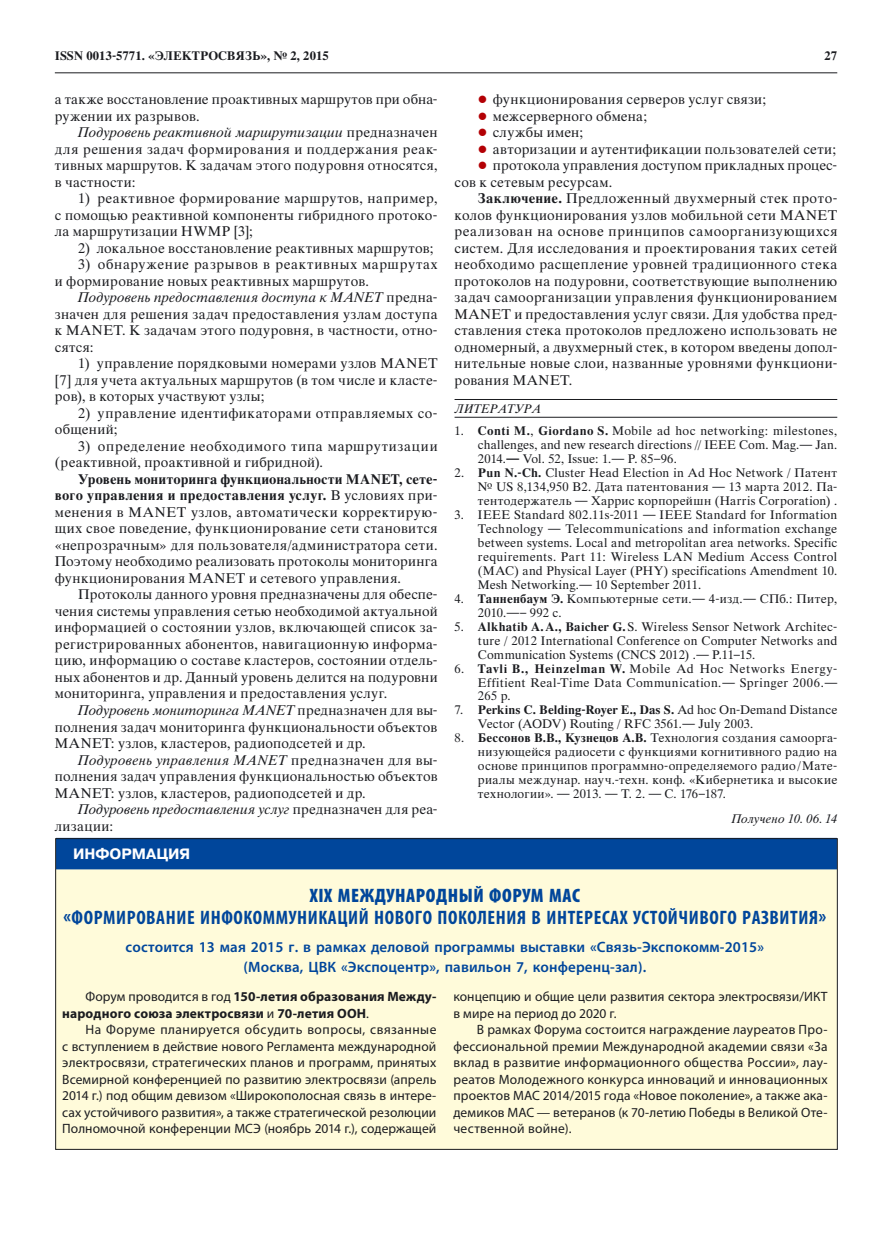
<style>
.page{position:relative;width:893px;height:1234px;background:#fff}
.page>*{position:absolute;margin:0;border:0;box-sizing:border-box;transform-origin:0 0}
.t1{font:700 condensed 19.5px "Myriad Pro";letter-spacing:.03em;color:#00469b}
.t2{font:900 condensed 19.5px "Myriad Pro";letter-spacing:.03em;color:#00469b}
.t3{font:600 15px/19.5px "Myriad Pro";letter-spacing:.01em;color:#00469b;text-align:center}
.t4{font:700 15px "Pragmatica C";color:#fff}
.t5{font:13.5px/16.5px "Thames C";letter-spacing:.03em;color:#1b1c20;text-align:justify}
.t6{font:13.5px/16.5px "Myriad Pro";letter-spacing:.005em;color:#1b1c20;text-align:justify}
.t7{font:700 13.5px/16.5px "Myriad Pro";letter-spacing:.01em;color:#1b1c20}
.t8{font:13.5px "Thames C";letter-spacing:.01em;color:#1b1c20}
.t9{font:italic 13.5px/16.5px "Thames C";letter-spacing:.005em;color:#1b1c20}
.t10{font:12px/14px "Thames C";letter-spacing:.02em;color:#1b1c20;text-align:justify}
.t11{font:700 12px "Thames C";color:#1b1c20}
.t12{font:italic 12px "Thames C";letter-spacing:.01em;color:#1b1c20}
.s1{font-style:italic}
.s2{font-weight:700}
.s3{font-style:normal}
.s4{font-weight:400}
</style>
<div class="page">
<hr style="left:55px;top:72px;width:782px;height:1px;background:#1b1c20">
<div style="left:56px;top:838px;width:781px;height:311px;background:#fffbda"></div>
<div style="left:56px;top:837px;width:781px;height:32px;background:#00469b"></div>
<hr style="left:455px;top:399px;width:382px;height:1px;background:#1b1c20">
<hr style="left:455px;top:417px;width:382px;height:1px;background:#1b1c20">
<p class="t11" style="left:55px;top:48px;width:275px">ISSN 0013-5771. «ЭЛЕКТРОСВЯЗЬ», № 2, 2015</p>
<p class="t11" style="left:824px;top:48px;width:14px">27</p>
<p class="t5" style="left:55px;top:91px;width:384px">а также восстановление проактивных маршрутов при обна&shy;ружении их разрывов.</p>
<p class="t5" style="left:55px;top:124px;width:384px;text-indent:23px"><span class="s1">Подуровень реактивной маршрутизации</span> предназначен для решения задач формирования и поддержания реак&shy;тивных маршрутов. К задачам этого подуровня относятся, в частности:</p>
<p class="t5" style="left:55px;top:190px;width:384px;text-indent:23px">1) реактивное формирование маршрутов, например, с помощью реактивной компоненты гибридного протоко&shy;ла маршрутизации HWMP [3];</p>
<p class="t5" style="left:78px;top:240px;width:357px">2) локальное восстановление реактивных маршрутов;</p>
<p class="t5" style="left:55px;top:256px;width:384px;text-indent:23px">3) обнаружение разрывов в реактивных маршрутах и формирование новых реактивных маршрутов.</p>
<p class="t5" style="left:55px;top:289px;width:384px;text-indent:23px"><span class="s1">Подуровень предоставления доступа к MANET</span> предна&shy;значен для решения задач предоставления узлам доступа к MANET. К задачам этого подуровня, в частности, отно&shy;сятся:</p>
<p class="t5" style="left:55px;top:355px;width:384px;text-indent:23px">1) управление порядковыми номерами узлов MANET [7] для учета актуальных маршрутов (в том числе и класте&shy;ров), в которых участвуют узлы;</p>
<p class="t5" style="left:55px;top:405px;width:384px;text-indent:23px">2) управление идентификаторами отправляемых со&shy;общений;</p>
<p class="t5" style="left:55px;top:438px;width:384px;text-indent:23px">3) определение необходимого типа маршрутизации (реактивной, проактивной и гибридной).</p>
<p class="t5" style="left:55px;top:471px;width:384px;text-indent:23px"><span class="s2">Уровень мониторинга функциональности MANET, сете&shy;вого управления и предоставления услуг.</span> В условиях при&shy;менения в MANET узлов, автоматически корректирую&shy;щих свое поведение, функционирование сети становится «непрозрачным» для пользователя/администратора сети.<br>Поэтому необходимо реализовать протоколы мониторинга функционирования MANET и сетевого управления.</p>
<p class="t5" style="left:55px;top:586px;width:384px;text-indent:23px">Протоколы данного уровня предназначены для обеспе&shy;чения системы управления сетью необходимой актуальной информацией о состоянии узлов, включающей список за&shy;регистрированных абонентов, навигационную информа&shy;цию, информацию о составе кластеров, состоянии отдель&shy;ных абонентов и др. Данный уровень делится на подуровни мониторинга, управления и предоставления услуг.</p>
<p class="t5" style="left:55px;top:702px;width:384px;text-indent:23px"><span class="s1">Подуровень мониторинга MANET</span> предназначен для вы&shy;полнения задач мониторинга функциональности объектов MANET: узлов, кластеров, радиоподсетей и др.</p>
<p class="t5" style="left:55px;top:751px;width:384px;text-indent:23px"><span class="s1">Подуровень управления MANET</span> предназначен для вы&shy;полнения задач управления функциональностью объектов MANET: узлов, кластеров, радиоподсетей и др.</p>
<p class="t9" style="left:55px;top:801px;width:384px;text-indent:23px">Подуровень предоставления услуг <span class="s3">предназначен для реа&shy;лизации:</span></p>
<p class="t4" style="left:73px;top:845px;width:119px">ИНФОРМАЦИЯ</p>
<p class="t5" style="left:493px;top:91px;width:275px">функционирования серверов услуг связи;</p>
<p class="t8" style="left:493px;top:108px;width:156px">межсерверного обмена;</p>
<p class="t5" style="left:493px;top:124px;width:92px">службы имен;</p>
<p class="t5" style="left:493px;top:141px;width:345px">авторизации и аутентификации пользователей сети;</p>
<p class="t5" style="left:493px;top:157px;width:346px">протокола управления доступом прикладных процес-</p>
<p class="t5" style="left:455px;top:174px;width:159px">сов к сетевым ресурсам.</p>
<p class="t5" style="left:478px;top:190px;width:361px"><span class="s2">Заключение.</span> Предложенный двухмерный стек прото-</p>
<p class="t5" style="left:455px;top:207px;width:384px">колов функционирования узлов мобильной сети MANET</p>
<p class="t5" style="left:455px;top:223px;width:384px">реализован на основе принципов самоорганизующихся</p>
<p class="t5" style="left:455px;top:240px;width:384px">систем. Для исследования и проектирования таких сетей</p>
<p class="t5" style="left:455px;top:256px;width:384px">необходимо расщепление уровней традиционного стека</p>
<p class="t5" style="left:455px;top:273px;width:384px">протоколов на подуровни, соответствующие выполнению</p>
<p class="t5" style="left:455px;top:289px;width:384px">задач самоорганизации управления функционированием</p>
<p class="t5" style="left:455px;top:306px;width:384px">MANET и предоставления услуг связи. Для удобства пред-</p>
<p class="t5" style="left:455px;top:322px;width:384px">ставления стека протоколов предложено использовать не</p>
<p class="t8" style="left:455px;top:339px;width:384px">одномерный, а двухмерный стек, в котором введены допол-</p>
<p class="t5" style="left:455px;top:355px;width:384px">нительные новые слои, названные уровнями функциони-</p>
<p class="t5" style="left:455px;top:372px;width:119px">рования MANET.</p>
<p class="t12" style="left:455px;top:401px;width:88px">ЛИТЕРАТУРА</p>
<p class="t10" style="left:478px;top:424px;width:361px;text-indent:-23px">1. <span class="s2">Conti M.</span>, <span class="s2">Giordano S.</span> Mobile ad hoc networking: milestones, challenges, and new research directions // IEEE Com. Mag.— Jan.<br>2014.<span class="s2">—</span> Vol. 52, Issue: 1.— P. 85–96.</p>
<p class="t10" style="left:478px;top:466px;width:361px;text-indent:-23px">2. <span class="s2">Pun N.-Ch.</span> Cluster Head Election in Ad Hoc Network / Патент № US 8,134,950 B2. Дата патентования — 13 марта 2012. Па&shy;тентодержатель — Харрис корпорейшн (Harris Corporation) .</p>
<p class="t10" style="left:478px;top:507px;width:361px;text-indent:-23px">3. IEEE Standard 802.11s-2011 — IEEE Standard for Information Technology — Telecommunications and information exchange between systems. Local and metropolitan area networks. Specific requirements. Part 11: Wireless LAN Medium Access Control (MAC) and Physical Layer (PHY) specifications Amendment 10.<br>Mesh Networking.— 10 September 2011.</p>
<p class="t10" style="left:478px;top:591px;width:361px;text-indent:-23px">4. <span class="s2">Танненбаум Э.</span> Компьютерные сети.— 4-изд.— СПб.: Питер,<br>2010.—– 992 с.</p>
<p class="t10" style="left:478px;top:619px;width:361px;text-indent:-23px">5. <span class="s2">Alkhatib A.A., Baicher G.</span>S. Wireless Sensor Network Architec&shy;ture / 2012 International Conference on Computer Networks and Communication Systems (CNCS 2012) .— P.11–15.</p>
<p class="t10" style="left:478px;top:661px;width:361px;text-indent:-23px">6. <span class="s2">Tavli B., Heinzelman W.</span> Mobile Ad Hoc Networks Energy-Effitient Real-Time Data Communication.— Springer 2006.— 265 p.</p>
<p class="t10" style="left:478px;top:703px;width:361px;text-indent:-23px">7. <span class="s2">Perkins C. Belding-Royer E., Das S.</span> Ad hoc On-Demand Distance<br>Vector (AODV) Routing / RFC 3561.— July 2003.</p>
<p class="t10" style="left:478px;top:731px;width:361px;text-indent:-23px">8. <span class="s2">Бессонов В.В., Кузнецов А.В.</span> Технология создания самоорга&shy;низующейся радиосети с функциями когнитивного радио на основе принципов программно-определяемого радио/Мате&shy;риалы междунар. науч.-техн. конф. «Кибернетика и высокие технологии». — 2013. — Т. 2. — С. 176–187.</p>
<p class="t12" style="left:732px;top:811px;width:107px">Получено 10. 06. 14</p>
<h1 class="t2" style="left:310px;top:884px;width:272px">XIX МЕЖДУНАРОДНЫЙ ФОРУМ МАС</h1>
<h1 class="t1" style="left:64px;top:905px;width:764px">«ФОРМИРОВАНИЕ ИНФОКОММУНИКАЦИЙ НОВОГО ПОКОЛЕНИЯ В ИНТЕРЕСАХ УСТОЙЧИВОГО РАЗВИТИЯ»</h1>
<p class="t3" style="left:126px;top:937px;width:640px">состоится 13 мая 2015 г. в рамках деловой программы выставки «Связь-Экспокомм-2015» (Москва, ЦВК «Экспоцентр», павильон 7, конференц-зал).</p>
<p class="t7" style="left:62px;top:987px;width:376px;text-indent:23px"><span class="s4">Форум проводится в год</span> 150-летия образования Между&shy;народного союза электросвязи <span class="s4">и</span> 70-летия ООН<span class="s4">.</span></p>
<p class="t6" style="left:62px;top:1020px;width:376px;text-indent:23px">На Форуме планируется обсудить вопросы, связанные с вступлением в действие нового Регламента международной электросвязи, стратегических планов и программ, принятых Всемирной конференцией по развитию электросвязи (апрель 2014 г.) под общим девизом «Широкополосная связь в интере&shy;сах устойчивого развития», а также стратегической резолюции Полномочной конференции МСЭ (ноябрь 2014 г.), содержащей</p>
<p class="t6" style="left:453px;top:987px;width:376px">концепцию и общие цели развития сектора электросвязи/ИКТ в мире на период до 2020 г.</p>
<p class="t6" style="left:453px;top:1020px;width:376px;text-indent:23px">В рамках Форума состоится награждение лауреатов Про&shy;фессиональной премии Международной академии связи «За вклад в развитие информационного общества России», лау&shy;реатов Молодежного конкурса инноваций и инновационных проектов МАС 2014/2015 года «Новое поколение», а также ака&shy;демиков МАС — ветеранов (к 70-летию Победы в Великой Оте&shy;чественной войне).</p>
</div>
